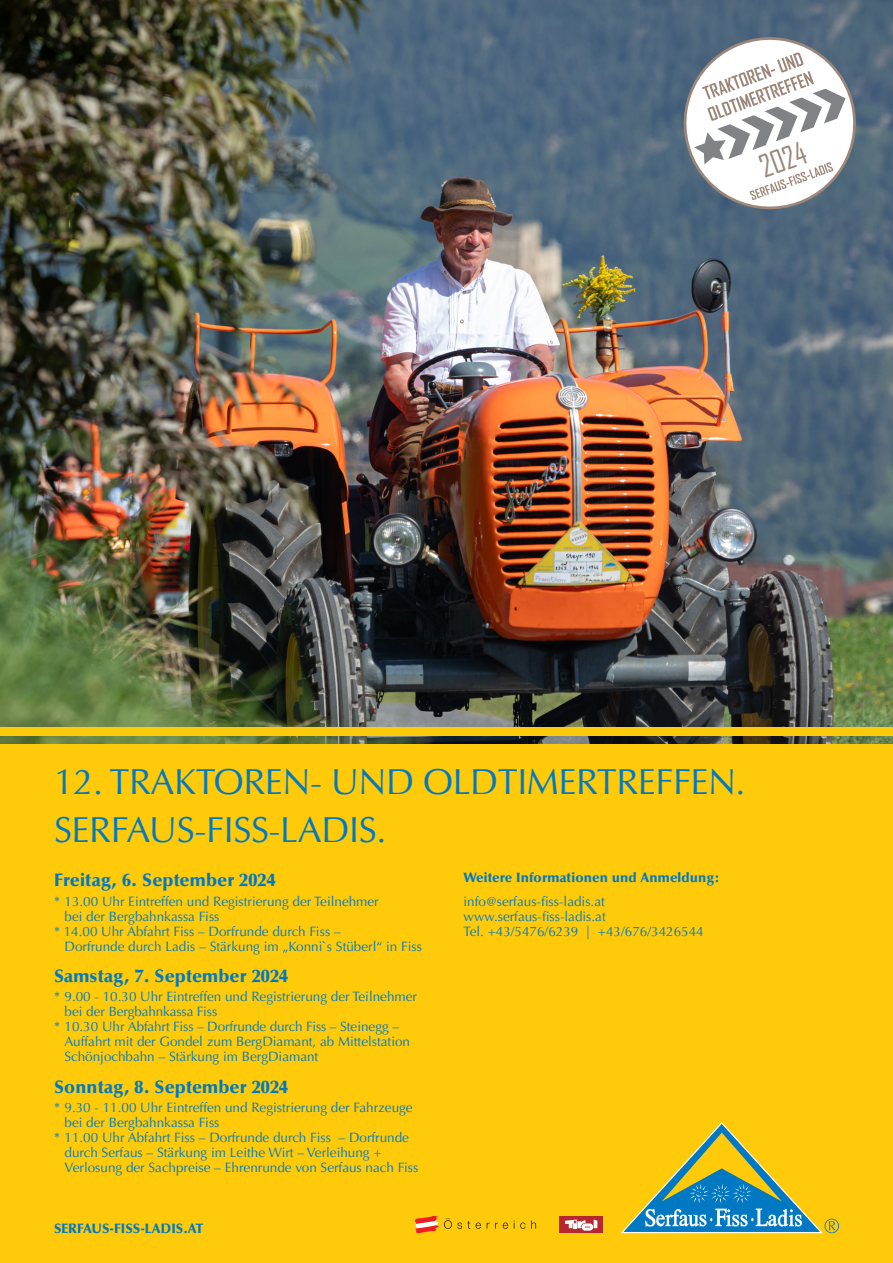
<style>
.page{position:relative;width:893px;height:1263px;background:#fff}
.page>*{position:absolute;margin:0;border:0;box-sizing:border-box;transform-origin:0 0}
.t1{font:36px/47.2px "Optima LT";letter-spacing:-.015em;color:#0079c2}
.t2{font:29.85px "Agency FB";color:#9b8679}
.t3{font:900 18px "Optima LT";letter-spacing:.01em;color:#0079c2}
.t4{font:13.5px/15px "Optima LT";color:#0079c2}
.t5{font:900 13.5px "Optima LT";letter-spacing:.01em;color:#0079c2}
</style>
<div class="page">
<img style="left:0;top:0;width:893px;height:744px">
<div style="left:0;top:744px;width:893px;height:519px;background:#feca0a"></div>
<div style="left:0;top:727px;width:893px;height:9px;background:#feca0a"></div>
<svg style="left:621px;top:1122px;width:218px;height:111px"></svg>
<div style="left:559px;top:1216px;width:44px;height:17px;background:#b7282e"></div>
<svg style="left:565px;top:1219px;width:32px;height:11px"></svg>
<svg style="left:476px;top:1222px;width:5px;height:7px"></svg>
<svg style="left:487px;top:1222px;width:21px;height:7px"></svg>
<svg style="left:514px;top:1220px;width:22px;height:9px"></svg>
<svg style="left:415px;top:1216px;width:55px;height:17px"></svg>
<svg style="left:680px;top:34px;width:178px;height:180px"></svg>
<h2 class="t2" style="left:754px;top:150px;width:49px;rotate:-20deg">2024</h2>
<h1 class="t1" style="left:54px;top:759px;width:693px">12. TRAKTOREN- UND OLDTIMERTREFFEN.<br>SERFAUS-FISS-LADIS.</h1>
<h3 class="t3" style="left:54px;top:870px;width:223px">Freitag, 6. September 2024</h3>
<p class="t4" style="left:54px;top:894px;width:326px">* 13.00 Uhr Eintreffen und Registrierung der Teilnehmer</p>
<p class="t4" style="left:65px;top:909px;width:157px">bei der Bergbahnkassa Fiss</p>
<p class="t4" style="left:54px;top:924px;width:288px">* 14.00 Uhr Abfahrt Fiss – Dorfrunde durch Fiss –</p>
<p class="t4" style="left:65px;top:939px;width:359px">Dorfrunde durch Ladis – Stärkung im „Konni`s Stüberl“ in Fiss</p>
<h3 class="t3" style="left:54px;top:965px;width:236px">Samstag, 7. September 2024</h3>
<p class="t4" style="left:54px;top:989px;width:365px">* 9.00 - 10.30 Uhr Eintreffen und Registrierung der Teilnehmer</p>
<p class="t4" style="left:65px;top:1004px;width:154px">bei der Bergbahnkassa Fiss</p>
<p class="t4" style="left:54px;top:1019px;width:347px">* 10.30 Uhr Abfahrt Fiss – Dorfrunde durch Fiss – Steinegg –</p>
<p class="t4" style="left:65px;top:1034px;width:347px">Auffahrt mit der Gondel zum BergDiamant, ab Mittelstation</p>
<p class="t4" style="left:65px;top:1049px;width:255px">Schönjochbahn – Stärkung im BergDiamant</p>
<h3 class="t3" style="left:54px;top:1076px;width:236px">Sonntag, 8. September 2024</h3>
<p class="t4" style="left:54px;top:1100px;width:360px">* 9.30 - 11.00 Uhr Eintreffen und Registrierung der Fahrzeuge</p>
<p class="t4" style="left:65px;top:1115px;width:157px">bei der Bergbahnkassa Fiss</p>
<p class="t4" style="left:54px;top:1130px;width:357px">* 11.00 Uhr Abfahrt Fiss – Dorfrunde durch Fiss – Dorfrunde</p>
<p class="t4" style="left:65px;top:1145px;width:319px">durch Serfaus – Stärkung im Leithe Wirt – Verleihung +</p>
<p class="t4" style="left:65px;top:1160px;width:355px">Verlosung der Sachpreise – Ehrenrunde von Serfaus nach Fiss</p>
<p class="t5" style="left:463px;top:870px;width:258px">Weitere Informationen und Anmeldung:</p>
<p class="t4" style="left:463px;top:894px;width:242px">info@serfaus-fiss-ladis.at www.serfaus-fiss-ladis.at<br>Tel. +43/5476/6239 | +43/676/3426544</p>
<p class="t5" style="left:54px;top:1221px;width:151px">SERFAUS-FISS-LADIS.AT</p>
</div>
